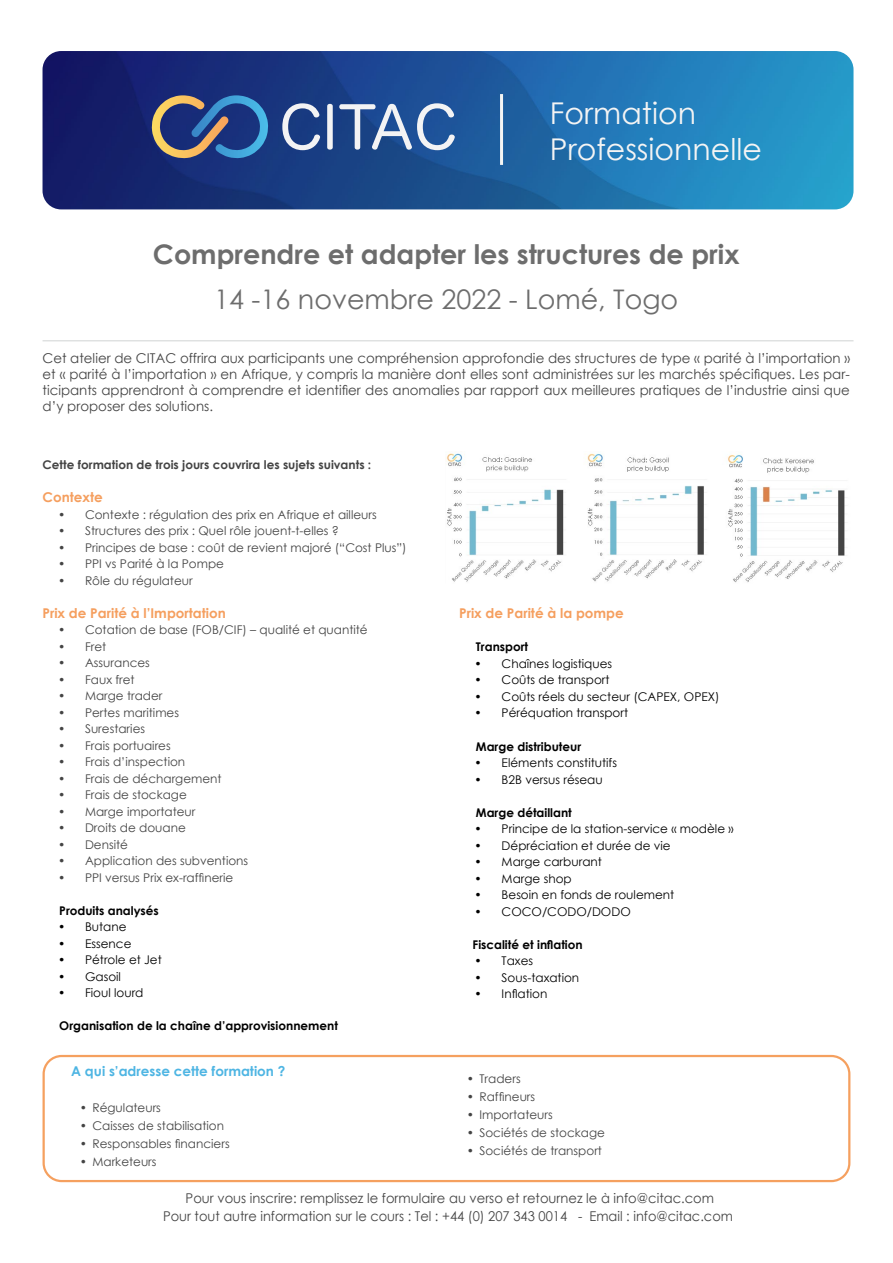
<style>
.page{position:relative;width:893px;height:1263px;background:#fff}
.page>*{position:absolute;margin:0;border:0;box-sizing:border-box;transform-origin:0 0}
.t1{font:30px/36px "Century Gothic";color:#f4f4f4}
.t2{font:700 27px "Century Gothic";color:#6d6d6d}
.t3{font:27px "Century Gothic";color:#6d6d6d}
.t4{font:13.5px/16.2px "Century Gothic";color:#444;text-align:justify}
.t5{font:700 13.5px "Century Gothic";color:#f59f5f}
.t6{font:700 13.5px "Century Gothic";color:#4eb5e3}
.t7{font:12px "Century Gothic";color:#444}
.t8{font:12px "Century Gothic";color:#000}
.t9{font:700 12px "Century Gothic";color:#000}
.t10{font:700 12px "Century Gothic";color:#444}
</style>
<div class="page">
<img style="left:43px;top:51px;width:810px;height:158px">
<hr style="left:500px;top:94px;width:3px;height:71px;background:#f4f4f4">
<svg style="left:282px;top:103px;width:38px;height:47px"></svg>
<div style="left:327px;top:104px;width:6px;height:46px;background:#f3f3f4;border-radius:3px"></div>
<svg style="left:339px;top:103px;width:116px;height:47px"></svg>
<svg style="left:152px;top:95px;width:116px;height:63px;background:#485f86"></svg>
<hr style="left:43px;top:340px;width:810px;height:1px;background:#d6d9d9">
<div style="left:43px;top:1055px;width:807px;height:127px;border:2px solid #f5a05f;border-radius:18px"></div>
<img style="left:446px;top:453px;width:399px;height:130px">
<h1 class="t1" style="left:550px;top:95px;width:213px">Formation<br>Professionnelle</h1>
<h2 class="t2" style="left:153px;top:233px;width:588px">Comprendre et adapter les structures de prix</h2>
<h2 class="t3" style="left:214px;top:280px;width:466px">14 -16 novembre 2022 - Lomé, Togo</h2>
<p class="t4" style="left:43px;top:350px;width:809px">Cet atelier de CITAC offrira aux participants une compréhension approfondie des structures de type « parité à l’importation » et « parité à l’importation » en Afrique, y compris la manière dont elles sont administrées sur les marchés spécifiques. Les par&shy;ticipants apprendront à comprendre et identifier des anomalies par rapport aux meilleures pratiques de l’industrie ainsi que d’y proposer des solutions.</p>
<p class="t10" style="left:43px;top:456px;width:330px">Cette formation de trois jours couvrira les sujets suivants :</p>
<p class="t5" style="left:43px;top:487px;width:62px">Contexte</p>
<p class="t7" style="left:58px;top:506px;width:320px">• Contexte : régulation des prix en Afrique et ailleurs</p>
<p class="t7" style="left:58px;top:523px;width:282px">• Structures des prix : Quel rôle jouent-t-elles ?</p>
<p class="t7" style="left:58px;top:539px;width:350px">• Principes de base : coût de revient majoré (“Cost Plus”)</p>
<p class="t7" style="left:58px;top:556px;width:168px">• PPI vs Parité à la Pompe</p>
<p class="t7" style="left:58px;top:572px;width:136px">• Rôle du régulateur</p>
<p class="t5" style="left:43px;top:603px;width:185px">Prix de Parité à l’Importation</p>
<p class="t7" style="left:58px;top:622px;width:311px">• Cotation de base (FOB/CIF) – qualité et quantité</p>
<p class="t7" style="left:58px;top:638px;width:50px">• Fret</p>
<p class="t7" style="left:58px;top:655px;width:93px">• Assurances</p>
<p class="t7" style="left:58px;top:671px;width:78px">• Faux fret</p>
<p class="t7" style="left:58px;top:688px;width:106px">• Marge trader</p>
<p class="t7" style="left:58px;top:704px;width:123px">• Pertes maritimes</p>
<p class="t7" style="left:58px;top:721px;width:89px">• Surestaries</p>
<p class="t7" style="left:58px;top:737px;width:114px">• Frais portuaires</p>
<p class="t7" style="left:58px;top:754px;width:129px">• Frais d’inspection</p>
<p class="t7" style="left:58px;top:770px;width:165px">• Frais de déchargement</p>
<p class="t7" style="left:58px;top:787px;width:130px">• Frais de stockage</p>
<p class="t7" style="left:58px;top:803px;width:139px">• Marge importateur</p>
<p class="t7" style="left:58px;top:820px;width:129px">• Droits de douane</p>
<p class="t7" style="left:58px;top:836px;width:71px">• Densité</p>
<p class="t7" style="left:58px;top:853px;width:192px">• Application des subventions</p>
<p class="t7" style="left:58px;top:869px;width:177px">• PPI versus Prix ex-raffinerie</p>
<p class="t9" style="left:59px;top:901px;width:101px">Produits analysés</p>
<p class="t8" style="left:58px;top:919px;width:70px">• Butane</p>
<p class="t8" style="left:58px;top:935px;width:75px">• Essence</p>
<p class="t8" style="left:58px;top:952px;width:105px">• Pétrole et Jet</p>
<p class="t8" style="left:58px;top:968px;width:64px">• Gasoil</p>
<p class="t8" style="left:58px;top:985px;width:87px">• Fioul lourd</p>
<p class="t9" style="left:59px;top:1017px;width:280px">Organisation de la chaîne d’approvisionnement</p>
<p class="t6" style="left:71px;top:1061px;width:216px">A qui s’adresse cette formation ?</p>
<p class="t7" style="left:80px;top:1099px;width:83px">• Régulateurs</p>
<p class="t7" style="left:80px;top:1117px;width:146px">• Caisses de stabilisation</p>
<p class="t7" style="left:80px;top:1135px;width:151px">• Responsables financiers</p>
<p class="t7" style="left:80px;top:1153px;width:78px">• Marketeurs</p>
<p class="t5" style="left:459px;top:603px;width:166px">Prix de Parité à la pompe</p>
<p class="t9" style="left:476px;top:638px;width:54px">Transport</p>
<p class="t8" style="left:475px;top:655px;width:139px">• Chaînes logistiques</p>
<p class="t8" style="left:475px;top:672px;width:136px">• Coûts de transport</p>
<p class="t8" style="left:475px;top:688px;width:246px">• Coûts réels du secteur (CAPEX, OPEX)</p>
<p class="t8" style="left:475px;top:705px;width:155px">• Péréquation transport</p>
<p class="t9" style="left:476px;top:737px;width:107px">Marge distributeur</p>
<p class="t8" style="left:475px;top:754px;width:144px">• Eléments constitutifs</p>
<p class="t8" style="left:475px;top:771px;width:130px">• B2B versus réseau</p>
<p class="t9" style="left:476px;top:803px;width:97px">Marge détaillant</p>
<p class="t8" style="left:475px;top:820px;width:260px">• Principe de la station-service « modèle »</p>
<p class="t8" style="left:475px;top:837px;width:198px">• Dépréciation et durée de vie</p>
<p class="t8" style="left:475px;top:853px;width:129px">• Marge carburant</p>
<p class="t8" style="left:475px;top:870px;width:99px">• Marge shop</p>
<p class="t8" style="left:475px;top:886px;width:201px">• Besoin en fonds de roulement</p>
<p class="t8" style="left:475px;top:903px;width:158px">• COCO/CODO/DODO</p>
<p class="t9" style="left:473px;top:935px;width:112px">Fiscalité et inflation</p>
<p class="t8" style="left:475px;top:952px;width:60px">• Taxes</p>
<p class="t8" style="left:475px;top:969px;width:106px">• Sous-taxation</p>
<p class="t8" style="left:475px;top:985px;width:74px">• Inflation</p>
<p class="t7" style="left:467px;top:1070px;width:55px">• Traders</p>
<p class="t7" style="left:467px;top:1088px;width:70px">• Raffineurs</p>
<p class="t7" style="left:467px;top:1106px;width:88px">• Importateurs</p>
<p class="t7" style="left:467px;top:1124px;width:140px">• Sociétés de stockage</p>
<p class="t7" style="left:467px;top:1142px;width:137px">• Sociétés de transport</p>
<p class="t4" style="left:163px;top:1189px;width:571px;line-height:18px;text-align:center">Pour vous inscrire: remplissez le formulaire au verso et retournez le à info@citac.com<br>Pour tout autre information sur le cours : Tel : +44 (0) 207 343 0014 - Email : info@citac.com</p>
</div>
